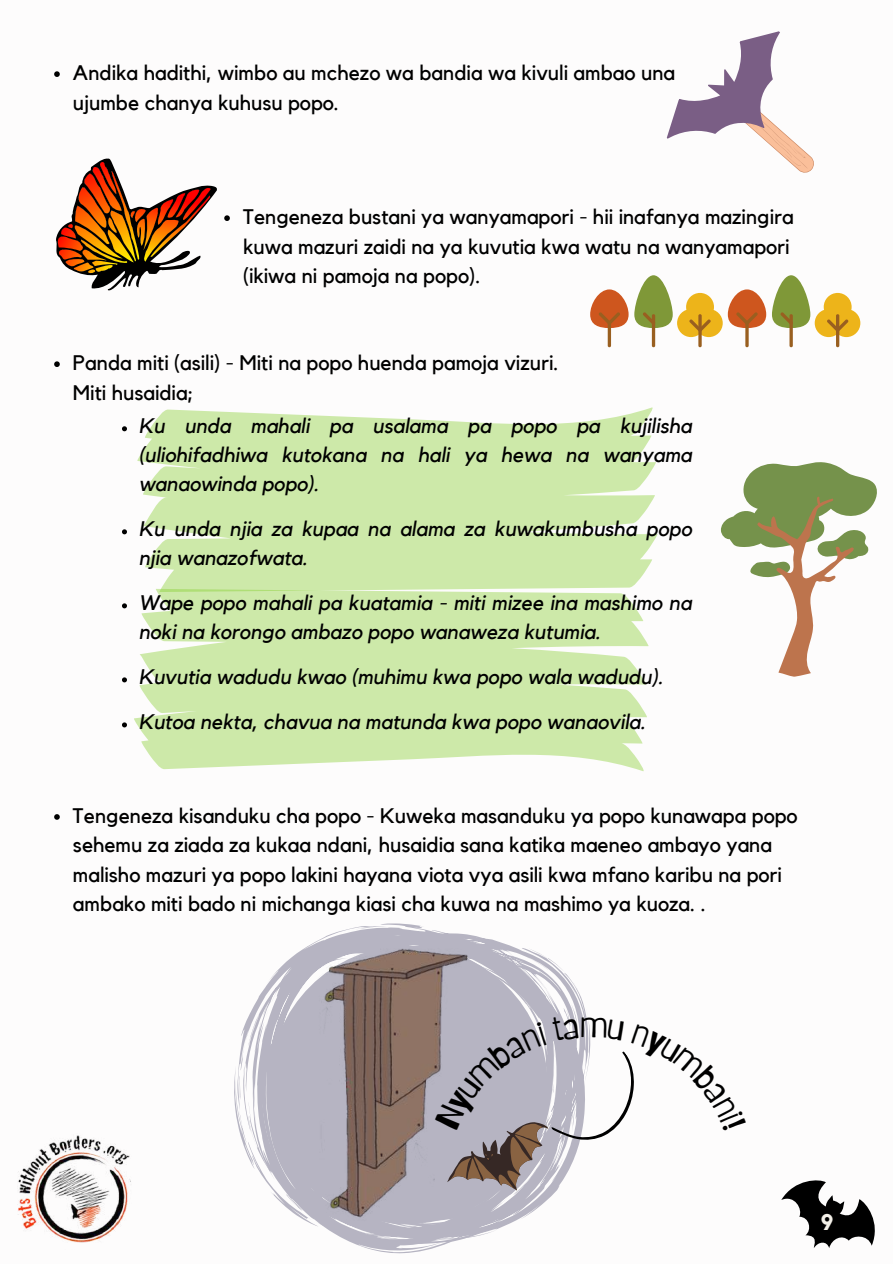
<style>
.page{position:relative;width:893px;height:1264px;background:#fff}
.page>*{position:absolute;margin:0;border:0;box-sizing:border-box;transform-origin:0 0}
.t1{font:700 22.5px "Kollektif";color:#f4f1e9}
.t2{font:21px/29.2px "Kollektif";color:#000}
.t3{font:italic 21px/29px "Kollektif";color:#000}
</style>
<div class="page">
<img style="left:18px;top:1135px;width:113px;height:108px">
<svg style="left:781px;top:1180px;width:94px;height:68px"></svg>
<svg style="left:54px;top:71px;width:6px;height:6px"></svg>
<svg style="left:666px;top:31px;width:148px;height:142px"></svg>
<svg style="left:56px;top:159px;width:161px;height:131px"></svg>
<div style="left:686px;top:293px;width:28px;height:28px;background:#edb41a;border-radius:50%"></div>
<div style="left:677px;top:309px;width:28px;height:28px;background:#edb41a;border-radius:50%"></div>
<div style="left:694px;top:309px;width:28px;height:28px;background:#edb41a;border-radius:50%"></div>
<svg style="left:688px;top:314px;width:23px;height:33px"></svg>
<svg style="left:590px;top:289px;width:38px;height:58px"></svg>
<svg style="left:634px;top:275px;width:38px;height:72px"></svg>
<div style="left:823px;top:293px;width:28px;height:28px;background:#edb41a;border-radius:50%"></div>
<div style="left:814px;top:309px;width:28px;height:28px;background:#edb41a;border-radius:50%"></div>
<div style="left:832px;top:309px;width:28px;height:28px;background:#edb41a;border-radius:50%"></div>
<svg style="left:825px;top:314px;width:24px;height:33px"></svg>
<svg style="left:727px;top:275px;width:83px;height:72px"></svg>
<svg style="left:720px;top:462px;width:157px;height:215px"></svg>
<svg style="left:137px;top:407px;width:521px;height:182px;background:#d3ebb3"></svg>
<svg style="left:134px;top:589px;width:515px;height:183px;background:#d3ebb4"></svg>
<svg style="left:122px;top:426px;width:5px;height:5px"></svg>
<svg style="left:122px;top:529px;width:5px;height:5px"></svg>
<svg style="left:122px;top:603px;width:5px;height:5px"></svg>
<svg style="left:122px;top:677px;width:5px;height:5px"></svg>
<svg style="left:122px;top:722px;width:5px;height:5px"></svg>
<svg style="left:224px;top:215px;width:6px;height:6px"></svg>
<svg style="left:54px;top:361px;width:6px;height:6px"></svg>
<svg style="left:54px;top:814px;width:6px;height:5px"></svg>
<svg style="left:234px;top:927px;width:400px;height:322px"></svg>
<p class="t2" style="left:73px;top:59px;width:603px">Andika hadithi, wimbo au mchezo wa bandia wa kivuli ambao una ujumbe chanya kuhusu popo.</p>
<p class="t2" style="left:243px;top:203px;width:552px">Tengeneza bustani ya wanyamapori - hii inafanya mazingira kuwa mazuri zaidi na ya kuvutia kwa watu na wanyamapori (ikiwa ni pamoja na popo).</p>
<p class="t2" style="left:73px;top:349px;width:487px">Panda miti (asili) - Miti na popo huenda pamoja vizuri.<br>Miti husaidia;</p>
<p class="t3" style="left:139px;top:412px;width:554px;text-align:justify">Ku unda mahali pa usalama pa popo pa kujilisha (uliohifadhiwa kutokana na hali ya hewa na wanyama wanaowinda popo).</p>
<p class="t3" style="left:139px;top:515px;width:554px">Ku unda njia za kupaa na alama za kuwakumbusha popo njia wanazofwata.</p>
<p class="t3" style="left:139px;top:589px;width:554px">Wape popo mahali pa kuatamia - miti mizee ina mashimo na noki na korongo ambazo popo wanaweza kutumia.</p>
<p class="t3" style="left:139px;top:655px;width:526px;line-height:45px">Kuvutia wadudu kwao (muhimu kwa popo wala wadudu).<br>Kutoa nekta, chavua na matunda kwa popo wanaovila.</p>
<p class="t2" style="left:73px;top:802px;width:726px">Tengeneza kisanduku cha popo - Kuweka masanduku ya popo kunawapa popo sehemu za ziada za kukaa ndani, husaidia sana katika maeneo ambayo yana malisho mazuri ya popo lakini hayana viota vya asili kwa mfano karibu na pori ambako miti bado ni michanga kiasi cha kuwa na mashimo ya kuoza. .</p>
<p class="t1" style="left:820px;top:1211px;width:14px">9</p>
</div>
